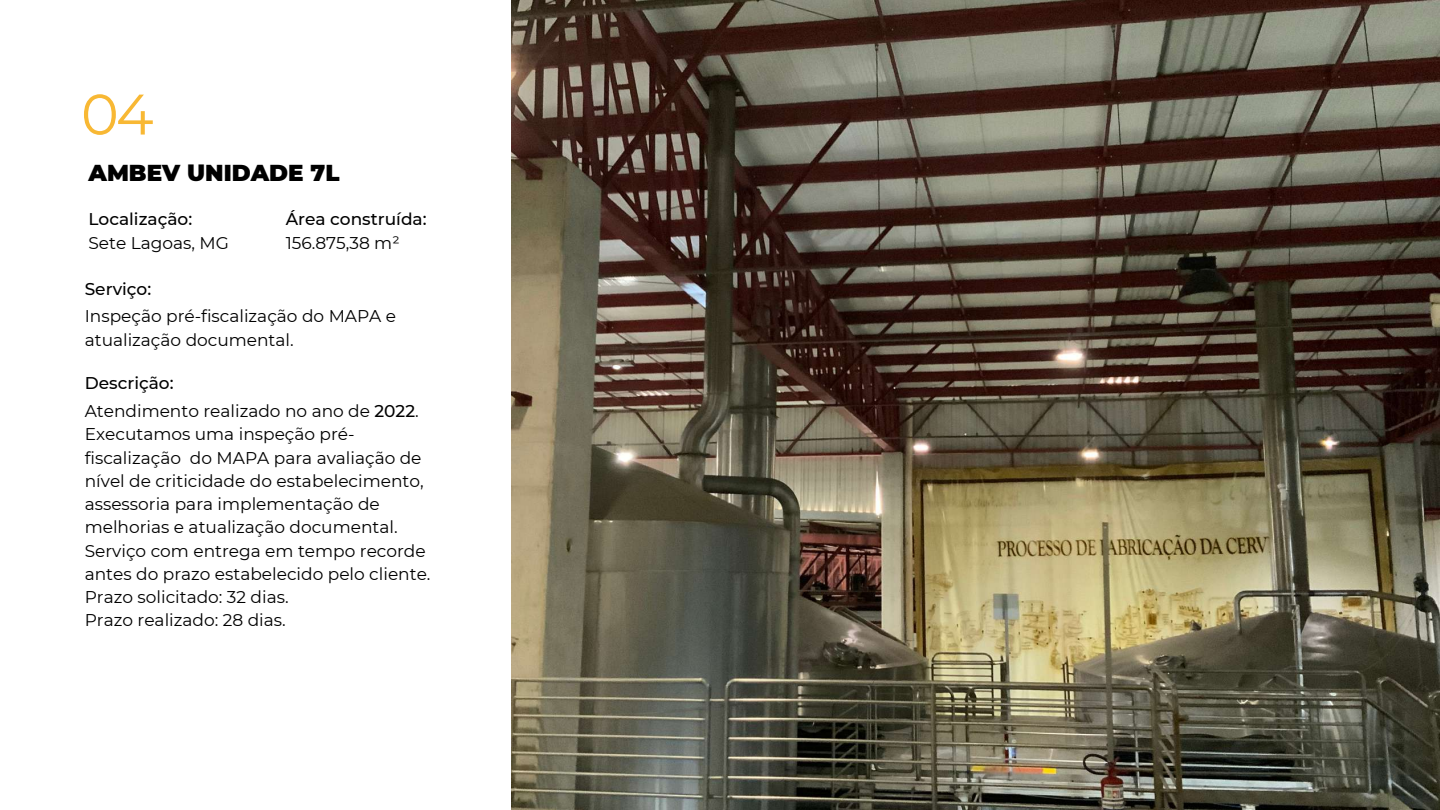
<style>
.page{position:relative;width:1440px;height:810px;background:#fff}
.page>*{position:absolute;margin:0;border:0;box-sizing:border-box;transform-origin:0 0}
.t1{font:57.1px "Montserrat";color:#f8b834}
.t2{font:900 23px "Montserrat";color:#000}
.t3{font:17px/23.2px "Montserrat";color:#000}
.t4{font:500 17px "Montserrat";color:#000}
.s1{font-weight:500}
</style>
<div class="page">
<img style="left:512px;top:0;width:928px;height:810px">
<h1 class="t1" style="left:81px;top:79px;width:74px">04</h1>
<h2 class="t2" style="left:88px;top:159px;width:253px">AMBEV UNIDADE 7L</h2>
<p class="t4" style="left:88px;top:209px;width:105px">Localização:</p>
<p class="t3" style="left:88px;top:231px;width:142px">Sete Lagoas, MG</p>
<p class="t4" style="left:286px;top:209px;width:142px">Área construída:</p>
<p class="t3" style="left:286px;top:231px;width:115px">156.875,38 m²</p>
<p class="t4" style="left:85px;top:279px;width:68px">Serviço:</p>
<p class="t3" style="left:85px;top:305px;width:313px">Inspeção pré-fiscalização do MAPA e atualização documental.</p>
<p class="t3" style="left:85px;top:369px;width:335px;line-height:28.1px"><span class="s1">Descrição:<br></span>Atendimento realizado no ano de <span class="s1">2022</span>.</p>
<p class="t3" style="left:85px;top:423px;width:347px">Executamos uma inspeção pré&shy;fiscalização do MAPA para avaliação de nível de criticidade do estabelecimento, assessoria para implementação de melhorias e atualização documental.<br>Serviço com entrega em tempo recorde antes do prazo estabelecido pelo cliente.<br>Prazo solicitado: 32 dias.<br>Prazo realizado: 28 dias.</p>
</div>
